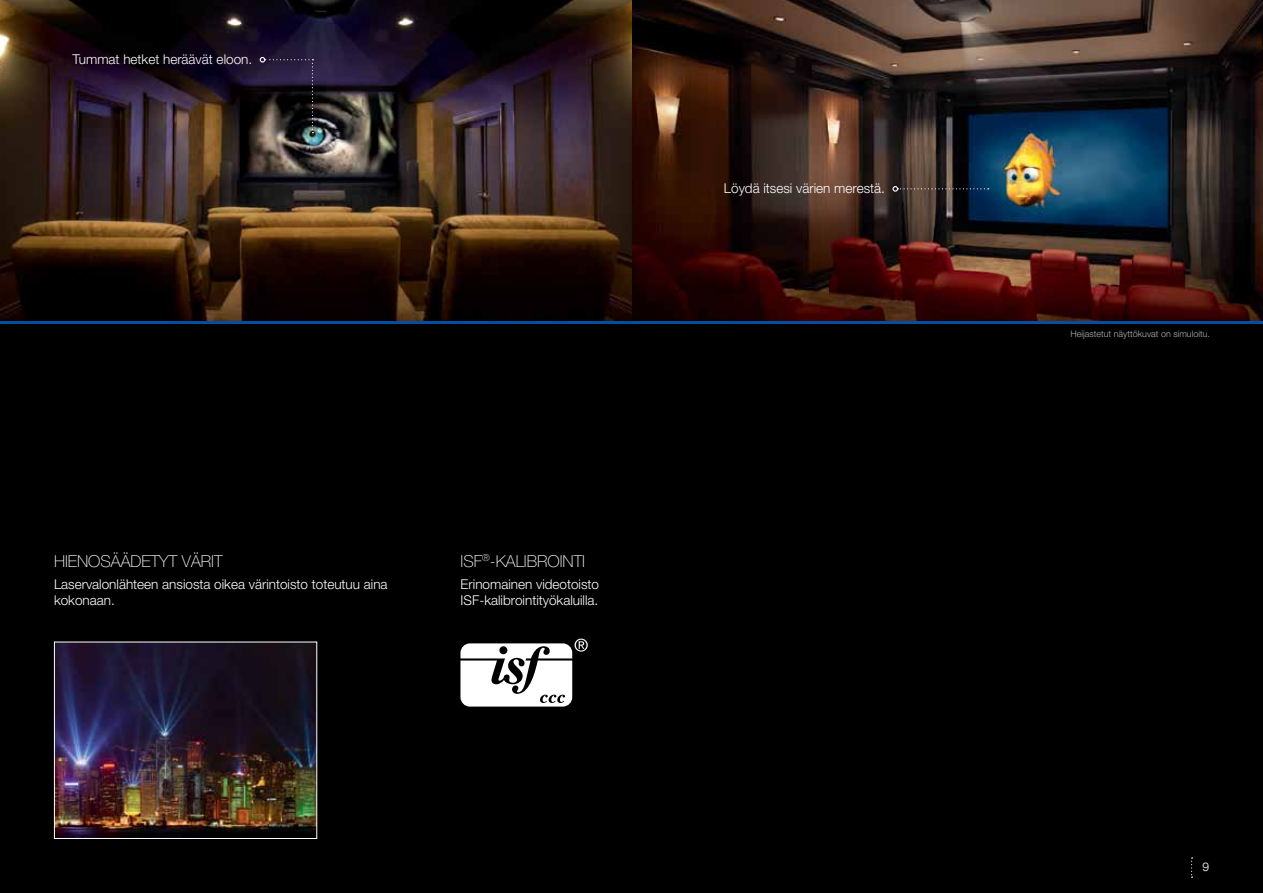
<style>
.page{position:relative;width:1263px;height:893px;background:#fff}
.page>*{position:absolute;margin:0;border:0;box-sizing:border-box;transform-origin:0 0}
.t1{font:100 16.5px "Helvetica Neue LT Pro";color:#fff}
.t2{font:300 13.5px/16.2px "Helvetica Neue LT Pro";color:#fff}
.t3{font:300 12px "Helvetica Neue LT Com";color:#fff}
.t4{font:300 9px "Helvetica Neue LT Pro";color:#b1b4b6}
</style>
<div class="page">
<img style="left:0;top:0;width:1263px;height:322px">
<div style="left:0;top:322px;width:1263px;height:571px;background:#000"></div>
<img style="left:56px;top:644px;width:259px;height:193px">
<div style="left:54px;top:642px;width:263px;height:197px;border:1px solid #fff"></div>
<hr style="left:0;top:322px;width:1263px;height:2px;background:#034ea2">
<svg style="left:260px;top:57px;width:53px;height:76px;background:#29222e"></svg>
<svg style="left:892px;top:186px;width:97px;height:6px"></svg>
<svg style="left:460px;top:639px;width:128px;height:68px"></svg>
<svg style="left:1191px;top:857px;width:1px;height:21px"></svg>
<p class="t2" style="left:73px;top:51px;width:181px">Tummat hetket heräävät eloon.</p>
<p class="t2" style="left:724px;top:180px;width:163px">Löydä itsesi värien merestä.</p>
<p class="t1" style="left:54px;top:552px;width:35px">HIENOS</p>
<p class="t1" style="left:111px;top:552px;width:98px">ÄÄDETYT VÄRIT</p>
<p class="t2" style="left:54px;top:575px;width:335px">Laservalonlähteen ansiosta oikea värintoisto toteutuu aina kokonaan.</p>
<p class="t1" style="left:461px;top:552px;width:86px">ISF<sup>®</sup>-KALIBROINTI</p>
<p class="t2" style="left:461px;top:575px;width:140px">Erinomainen videotoisto<br>ISF-kalibrointityökaluilla.</p>
<p class="t4" style="left:1070px;top:329px;width:141px">Heijastetut näyttökuvat on simuloitu.</p>
<p class="t3" style="left:1202px;top:859px;width:8px">9</p>
</div>
